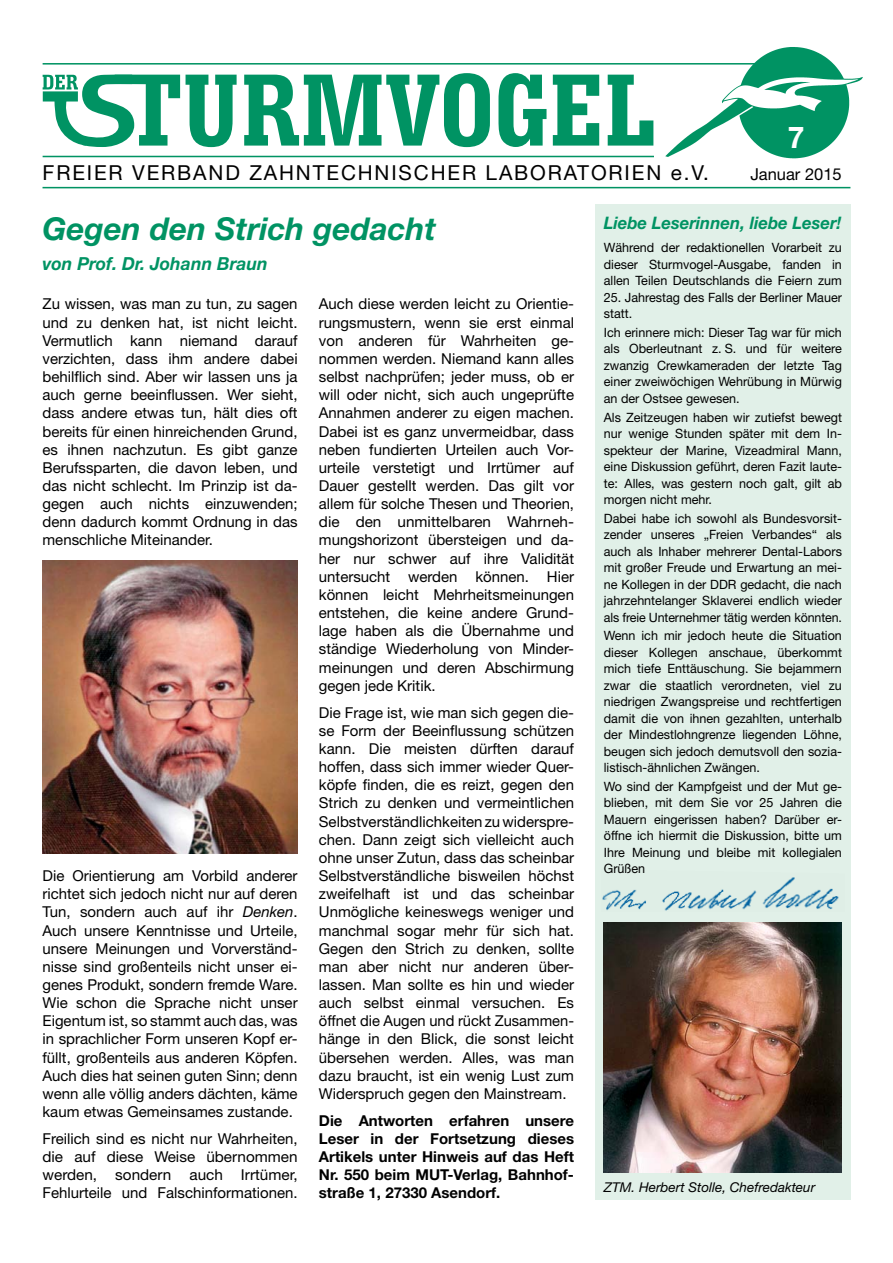
<style>
.page{position:relative;width:893px;height:1263px;background:#fff}
.page>*{position:absolute;margin:0;border:0;box-sizing:border-box;transform-origin:0 0}
.t1{font:italic 700 31.5px "Helvetica Neue";color:#009363}
.t2{font:700 30px "Helvetica Neue";color:#fff}
.t3{font:20.7px "Helvetica Neue";letter-spacing:.09em;color:#000}
.t4{font:italic 700 18px "Helvetica Neue";color:#009363}
.t5{font:italic 700 17.25px "Helvetica Neue";color:#009363}
.t6{font:16.5px "Helvetica Neue";color:#000}
.t7{font:15px/18.1px "Helvetica Neue";color:#000;text-align:justify}
.t8{font:700 15px/18.1px "Helvetica Neue";color:#000;text-align:justify}
.t9{font:italic 13.5px "Helvetica Neue";color:#000}
.t10{font:12.9px/16.5px "Helvetica Neue";color:#000;text-align:justify}
.s1{font-style:italic}
</style>
<div class="page">
<div style="left:595px;top:204px;width:255px;height:995px;background:#e1f0e8"></div>
<img style="left:665px;top:47px;width:198px;height:112px">
<svg style="left:186px;top:75px;width:51px;height:72px"></svg>
<svg style="left:244px;top:73px;width:246px;height:74px"></svg>
<svg style="left:498px;top:73px;width:48px;height:74px"></svg>
<svg style="left:553px;top:75px;width:46px;height:71px"></svg>
<svg style="left:608px;top:75px;width:45px;height:71px"></svg>
<svg style="left:43px;top:75px;width:137px;height:72px"></svg>
<hr style="left:43px;top:63px;width:715px;height:2px;background:#009363">
<hr style="left:43px;top:156px;width:611px;height:1px;background:#009363">
<hr style="left:43px;top:187px;width:807px;height:1px;background:#009363">
<img style="left:604px;top:923px;width:238px;height:249px">
<img style="left:602px;top:877px;width:237px;height:34px">
<img style="left:43px;top:560px;width:255px;height:294px">
<h2 class="t2" style="left:788px;top:119px;width:18px">7</h2>
<h3 class="t3" style="left:43px;top:160px;width:668px">FREIER VERBAND ZAHNTECHNISCHER LABORATORIEN e.V.</h3>
<p class="t6" style="left:750px;top:164px;width:93px">Januar 2015</p>
<h1 class="t1" style="left:43px;top:210px;width:395px">Gegen den Strich gedacht</h1>
<p class="t4" style="left:43px;top:253px;width:227px">von Prof. Dr. Johann Braun</p>
<p class="t7" style="left:43px;top:295px;width:257px">Zu wissen, was man zu tun, zu sagen und zu denken hat, ist nicht leicht.<br>Vermutlich kann niemand darauf verzichten, dass ihm andere dabei behilflich sind. Aber wir lassen uns ja auch gerne beeinflussen. Wer sieht, dass andere etwas tun, hält dies oft bereits für einen hinreichenden Grund, es ihnen nachzutun. Es gibt ganze Berufssparten, die davon leben, und das nicht schlecht. Im Prinzip ist da&shy;gegen auch nichts einzuwenden; denn dadurch kommt Ordnung in das menschliche Miteinander.</p>
<p class="t7" style="left:43px;top:866px;width:257px">Die Orientierung am Vorbild anderer richtet sich jedoch nicht nur auf deren Tun, sondern auch auf ihr <span class="s1">Denken</span>.<br>Auch unsere Kenntnisse und Urteile, unsere Meinungen und Vorverständ&shy;nisse sind großenteils nicht unser ei&shy;genes Produkt, sondern fremde Ware.<br>Wie schon die Sprache nicht unser Eigentum ist, so stammt auch das, was in sprachlicher Form unseren Kopf er&shy;füllt, großenteils aus anderen Köpfen.<br>Auch dies hat seinen guten Sinn; denn wenn alle völlig anders dächten, käme kaum etwas Gemeinsames zustande.</p>
<p class="t7" style="left:43px;top:1129px;width:257px">Freilich sind es nicht nur Wahrheiten, die auf diese Weise übernommen werden, sondern auch Irrtümer, Fehlurteile und Falschinformationen.</p>
<p class="t7" style="left:319px;top:295px;width:257px">Auch diese werden leicht zu Orientie&shy;rungsmustern, wenn sie erst einmal von anderen für Wahrheiten ge&shy;nommen werden. Niemand kann alles selbst nachprüfen; jeder muss, ob er will oder nicht, sich auch ungeprüfte Annahmen anderer zu eigen machen.<br>Dabei ist es ganz unvermeidbar, dass neben fundierten Urteilen auch Vor&shy;urteile verstetigt und Irrtümer auf Dauer gestellt werden. Das gilt vor allem für solche Thesen und Theorien, die den unmittelbaren Wahrneh&shy;mungshorizont übersteigen und da&shy;her nur schwer auf ihre Validität untersucht werden können. Hier können leicht Mehrheitsmeinungen entstehen, die keine andere Grund&shy;lage haben als die Übernahme und ständige Wiederholung von Minder&shy;meinungen und deren Abschirmung gegen jede Kritik.</p>
<p class="t7" style="left:319px;top:703px;width:257px">Die Frage ist, wie man sich gegen die&shy;se Form der Beeinflussung schützen kann. Die meisten dürften darauf hoffen, dass sich immer wieder Quer&shy;köpfe finden, die es reizt, gegen den Strich zu denken und vermeintlichen Selbstverständlichkeiten zu widerspre&shy;chen. Dann zeigt sich vielleicht auch ohne unser Zutun, dass das scheinbar Selbstverständliche bisweilen höchst zweifelhaft ist und das scheinbar Unmögliche keineswegs weniger und manchmal sogar mehr für sich hat.<br>Gegen den Strich zu denken, sollte man aber nicht nur anderen über&shy;lassen. Man sollte es hin und wieder auch selbst einmal versuchen. Es öffnet die Augen und rückt Zusammen&shy;hänge in den Blick, die sonst leicht übersehen werden. Alles, was man dazu braucht, ist ein wenig Lust zum Widerspruch gegen den Mainstream.</p>
<p class="t8" style="left:319px;top:1111px;width:257px">Die Antworten erfahren unsere Leser in der Fortsetzung dieses Artikels unter Hinweis auf das Heft Nr. 550 beim MUT-Verlag, Bahnhof&shy;straße 1, 27330 Asendorf.</p>
<p class="t5" style="left:604px;top:212px;width:239px">Liebe Leserinnen, liebe Leser!</p>
<p class="t10" style="left:604px;top:239px;width:240px">Während der redaktionellen Vorarbeit zu dieser Sturmvogel-Ausgabe, fanden in allen Teilen Deutschlands die Feiern zum</p>
<p class="t10" style="left:604px;top:289px;width:240px">25. Jahrestag des Falls der Berliner Mauer statt.</p>
<p class="t10" style="left:604px;top:324px;width:240px">Ich erinnere mich: Dieser Tag war für mich als Oberleutnant z. S. und für weitere zwanzig Crewkameraden der letzte Tag einer zweiwöchigen Wehrübung in Mürwig an der Ostsee gewesen.</p>
<p class="t10" style="left:604px;top:408px;width:240px">Als Zeitzeugen haben wir zutiefst bewegt nur wenige Stunden später mit dem In&shy;spekteur der Marine, Vizeadmiral Mann, eine Diskussion geführt, deren Fazit laute&shy;te: Alles, was gestern noch galt, gilt ab morgen nicht mehr.</p>
<p class="t10" style="left:604px;top:510px;width:240px">Dabei habe ich sowohl als Bundesvorsit&shy;zender unseres „Freien Verbandes“ als auch als Inhaber mehrerer Dental-Labors mit großer Freude und Erwartung an mei&shy;ne Kollegen in der DDR gedacht, die nach jahrzehntelanger Sklaverei endlich wieder als freie Unternehmer tätig werden könnten.</p>
<p class="t10" style="left:604px;top:627px;width:240px">Wenn ich mir jedoch heute die Situation dieser Kollegen anschaue, überkommt mich tiefe Enttäuschung. Sie bejammern zwar die staatlich verordneten, viel zu niedrigen Zwangspreise und rechtfertigen damit die von ihnen gezahlten, unterhalb der Mindestlohngrenze liegenden Löhne, beugen sich jedoch demutsvoll den sozia&shy;listisch-ähnlichen Zwängen.</p>
<p class="t10" style="left:604px;top:778px;width:240px">Wo sind der Kampfgeist und der Mut ge&shy;blieben, mit dem Sie vor 25 Jahren die Mauern eingerissen haben? Darüber er&shy;öffne ich hiermit die Diskussion, bitte um Ihre Meinung und bleibe mit kollegialen Grüßen</p>
<p class="t9" style="left:604px;top:1179px;width:213px">ZTM. Herbert Stolle, Chefredakteur</p>
</div>
